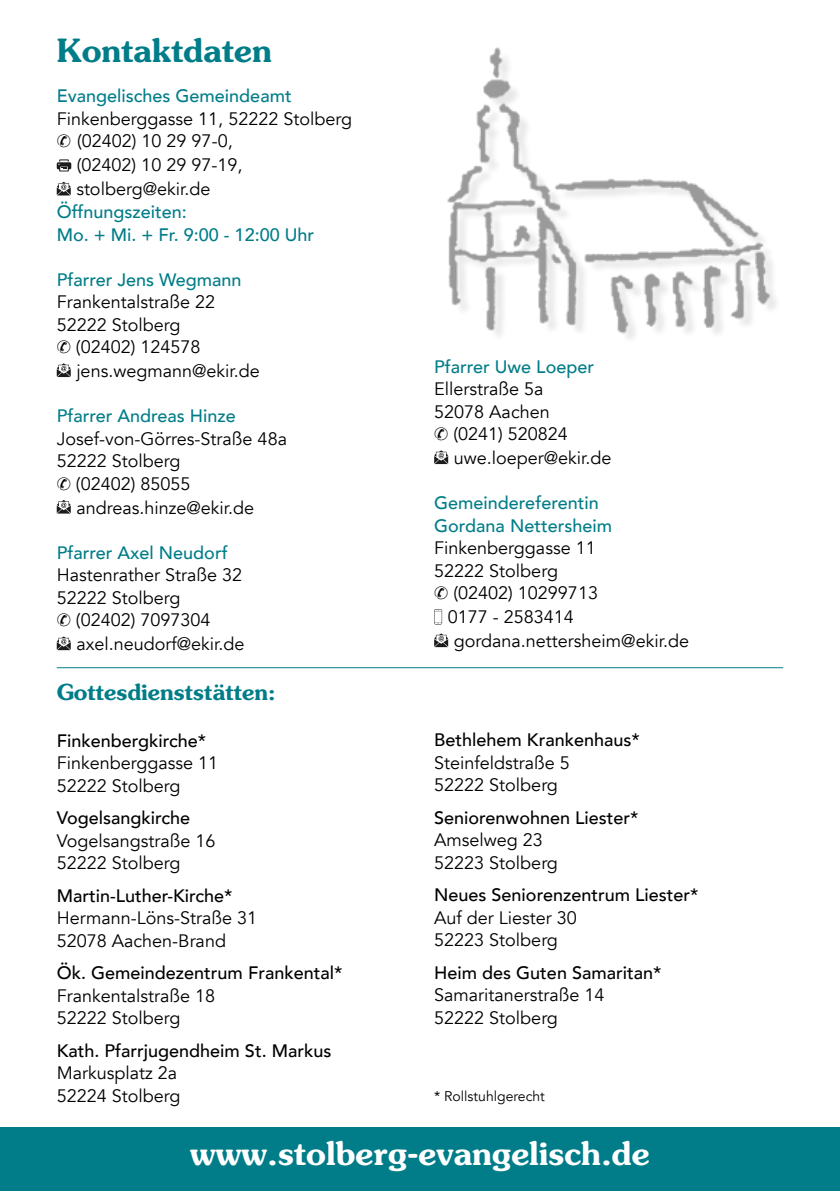
<style>
.page{position:relative;width:840px;height:1191px;background:#fff}
.page>*{position:absolute;margin:0;border:0;box-sizing:border-box;transform-origin:0 0}
.t1{font:600 32px "Souvenir";color:#fff}
.t2{font:600 32px "Souvenir";color:#007d88}
.t3{font:600 22px "Souvenir";color:#007d88}
.t4{font:18px/22.4px "Avenir";color:#000}
.t5{font:500 18px "Avenir";color:#000}
.t6{font:500 18px/22.4px "Avenir";color:#007d88}
.t7{font:14px "Avenir";color:#000}
</style>
<div class="page">
<svg style="left:57px;top:159px;width:14px;height:12px"></svg>
<svg style="left:57px;top:182px;width:14px;height:13px"></svg>
<svg style="left:57px;top:363px;width:14px;height:14px"></svg>
<svg style="left:57px;top:500px;width:14px;height:13px"></svg>
<svg style="left:57px;top:636px;width:14px;height:14px"></svg>
<svg style="left:434px;top:450px;width:14px;height:14px"></svg>
<svg style="left:434px;top:609px;width:8px;height:15px"></svg>
<svg style="left:434px;top:633px;width:14px;height:14px"></svg>
<img style="left:447px;top:47px;width:330px;height:292px">
<hr style="left:57px;top:667px;width:725px;height:1px;background:#007d88">
<div style="left:0;top:1127px;width:839px;height:64px;background:#007d88"></div>
<h1 class="t2" style="left:57px;top:30px;width:217px">Kontaktdaten</h1>
<p class="t6" style="left:57px;top:84px;width:236px">Evangelisches Gemeindeamt</p>
<p class="t4" style="left:57px;top:108px;width:297px">Finkenberggasse 11, 52222 Stolberg</p>
<p class="t4" style="left:57px;top:130px;width:177px">✆ (02402) 10 29 97-0,</p>
<p class="t4" style="left:77px;top:154px;width:167px">(02402) 10 29 97-19,</p>
<p class="t4" style="left:76px;top:178px;width:136px">stolberg@ekir.de</p>
<p class="t6" style="left:57px;top:199px;width:259px">Öffnungszeiten:<br>Mo. + Mi. + Fr. 9:00 - 12:00 Uhr</p>
<p class="t6" style="left:57px;top:267px;width:186px">Pfarrer Jens Wegmann</p>
<p class="t4" style="left:57px;top:291px;width:160px">Frankentalstraße 22</p>
<p class="t4" style="left:57px;top:313px;width:125px">52222 Stolberg</p>
<p class="t4" style="left:57px;top:336px;width:145px">✆ (02402) 124578</p>
<p class="t4" style="left:76px;top:360px;width:185px">jens.wegmann@ekir.de</p>
<p class="t6" style="left:57px;top:403px;width:181px">Pfarrer Andreas Hinze</p>
<p class="t4" style="left:57px;top:427px;width:232px">Josef-von-Görres-Straße 48a</p>
<p class="t4" style="left:57px;top:450px;width:125px">52222 Stolberg</p>
<p class="t4" style="left:57px;top:472px;width:135px">✆ (02402) 85055</p>
<p class="t4" style="left:76px;top:496px;width:179px">andreas.hinze@ekir.de</p>
<p class="t6" style="left:57px;top:540px;width:172px">Pfarrer Axel Neudorf</p>
<p class="t4" style="left:57px;top:564px;width:187px">Hastenrather Straße 32<br>52222 Stolberg<br>✆ (02402) 7097304</p>
<p class="t4" style="left:76px;top:633px;width:170px">axel.neudorf@ekir.de</p>
<p class="t6" style="left:434px;top:354px;width:161px">Pfarrer Uwe Loeper</p>
<p class="t4" style="left:434px;top:378px;width:111px">Ellerstraße 5a</p>
<p class="t4" style="left:434px;top:400px;width:117px">52078 Aachen</p>
<p class="t4" style="left:434px;top:423px;width:135px">✆ (0241) 520824</p>
<p class="t4" style="left:453px;top:447px;width:159px">uwe.loeper@ekir.de</p>
<p class="t6" style="left:434px;top:490px;width:179px">Gemeindereferentin<br>Gordana Nettersheim</p>
<p class="t4" style="left:434px;top:537px;width:163px">Finkenberggasse 11</p>
<p class="t4" style="left:434px;top:559px;width:125px">52222 Stolberg</p>
<p class="t4" style="left:434px;top:582px;width:165px">✆ (02402) 10299713</p>
<p class="t4" style="left:447px;top:606px;width:128px">0177 - 2583414</p>
<p class="t4" style="left:453px;top:630px;width:237px">gordana.nettersheim@ekir.de</p>
<p class="t3" style="left:57px;top:678px;width:220px">Gottesdienststätten:</p>
<p class="t5" style="left:57px;top:725px;width:151px">Finkenbergkirche*</p>
<p class="t4" style="left:57px;top:752px;width:163px">Finkenberggasse 11<br>52222 Stolberg</p>
<p class="t5" style="left:57px;top:802px;width:135px">Vogelsangkirche</p>
<p class="t4" style="left:57px;top:829px;width:160px">Vogelsangstraße 16<br>52222 Stolberg</p>
<p class="t5" style="left:57px;top:880px;width:177px">Martin-Luther-Kirche*</p>
<p class="t4" style="left:57px;top:907px;width:202px">Hermann-Löns-Straße 31<br>52078 Aachen-Brand</p>
<p class="t5" style="left:57px;top:957px;width:287px">Ök. Gemeindezentrum Frankental*</p>
<p class="t4" style="left:57px;top:984px;width:160px">Frankentalstraße 18<br>52222 Stolberg</p>
<p class="t5" style="left:57px;top:1035px;width:276px">Kath. Pfarrjugendheim St. Markus</p>
<p class="t4" style="left:57px;top:1062px;width:125px">Markusplatz 2a<br>52224 Stolberg</p>
<p class="t5" style="left:434px;top:724px;width:207px">Bethlehem Krankenhaus*</p>
<p class="t4" style="left:434px;top:751px;width:137px">Steinfeldstraße 5<br>52222 Stolberg</p>
<p class="t5" style="left:434px;top:802px;width:206px">Seniorenwohnen Liester*</p>
<p class="t4" style="left:434px;top:829px;width:125px">Amselweg 23<br>52223 Stolberg</p>
<p class="t5" style="left:434px;top:879px;width:266px">Neues Seniorenzentrum Liester*</p>
<p class="t4" style="left:434px;top:906px;width:144px">Auf der Liester 30<br>52223 Stolberg</p>
<p class="t5" style="left:434px;top:957px;width:229px">Heim des Guten Samaritan*</p>
<p class="t4" style="left:434px;top:984px;width:172px">Samaritanerstraße 14<br>52222 Stolberg</p>
<p class="t7" style="left:434px;top:1088px;width:112px">* Rollstuhlgerecht</p>
<h1 class="t1" style="left:190px;top:1133px;width:460px">www.stolberg-evangelisch.de</h1>
</div>
